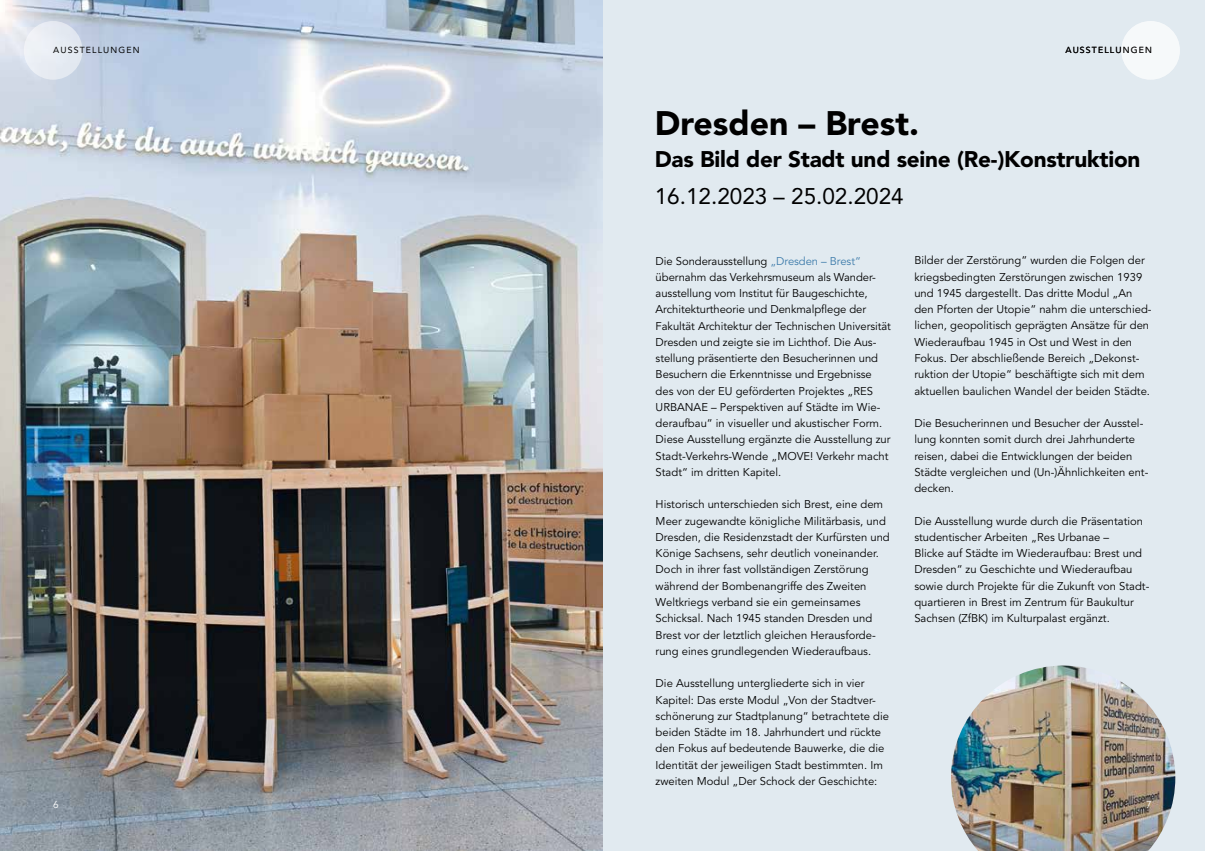
<style>
.page{position:relative;width:1205px;height:851px;background:#fff}
.page>*{position:absolute;margin:0;border:0;box-sizing:border-box;transform-origin:0 0}
.t1{font:900 33.75px "Avenir LT Std";color:#000}
.t2{font:900 22.5px "Avenir LT Std";letter-spacing:-.01em;color:#000}
.t3{font:22.5px "Avenir LT Std";color:#000}
.t4{font:11.25px/16.2px "Avenir LT Std";color:#000}
.t5{font:10px "Avenir LT Std";color:#fff}
.t6{font:8.75px "Avenir LT Std";letter-spacing:.13em;color:#000}
.s1{color:#3e7cab}
</style>
<div class="page">
<div style="left:0;top:0;width:1205px;height:850px;background:#e1eaf0"></div>
<div style="left:1121px;top:21px;width:59px;height:59px;background:#f6f9fa;border-radius:50%"></div>
<img style="left:0;top:0;width:602px;height:850px">
<img style="left:951px;top:665px;width:224px;height:185px">
<div style="left:24px;top:21px;width:58px;height:59px;background:#e7ecf3;border-radius:50%"></div>
<p class="t6" style="left:53px;top:45px;width:88px">AUSSTELLUNGEN</p>
<p class="t5" style="left:53px;top:798px;width:7px">6</p>
<p class="t6" style="left:1065px;top:45px;width:88px">AUSSTELLUNGEN</p>
<h1 class="t1" style="left:655px;top:103px;width:266px">Dresden – Brest.</h1>
<h2 class="t2" style="left:655px;top:145px;width:487px">Das Bild der Stadt und seine (Re-)Konstruktion</h2>
<h2 class="t3" style="left:655px;top:183px;width:250px">16.12.2023 – 25.02.2024</h2>
<p class="t4" style="left:656px;top:253px;width:237px">Die Sonderausstellung <span class="s1">„Dresden – Brest“ </span>übernahm das Verkehrsmuseum als Wander&shy;ausstellung vom Institut für Baugeschichte, Architekturtheorie und Denkmalpflege der Fakultät Architektur der Technischen Universität Dresden und zeigte sie im Lichthof. Die Aus&shy;stellung präsentierte den Besucherinnen und Besuchern die Erkenntnisse und Ergebnisse des von der EU geförderten Projektes „RES URBANAE – Perspektiven auf Städte im Wie&shy;deraufbau“ in visueller und akustischer Form.<br>Diese Ausstellung ergänzte die Ausstellung zur Stadt-Verkehrs-Wende „MOVE! Verkehr macht Stadt“ im dritten Kapitel.</p>
<p class="t4" style="left:656px;top:496px;width:236px">Historisch unterschieden sich Brest, eine dem Meer zugewandte königliche Militärbasis, und Dresden, die Residenzstadt der Kurfürsten und Könige Sachsens, sehr deutlich voneinander.<br>Doch in ihrer fast vollständigen Zerstörung während der Bombenangriffe des Zweiten Weltkriegs verband sie ein gemeinsames Schicksal. Nach 1945 standen Dresden und Brest vor der letztlich gleichen Herausforde&shy;rung eines grundlegenden Wiederaufbaus.</p>
<p class="t4" style="left:656px;top:675px;width:235px">Die Ausstellung untergliederte sich in vier Kapitel: Das erste Modul „Von der Stadtver&shy;schönerung zur Stadtplanung“ betrachtete die beiden Städte im 18. Jahrhundert und rückte den Fokus auf bedeutende Bauwerke, die die Identität der jeweiligen Stadt bestimmten. Im zweiten Modul „Der Schock der Geschichte:</p>
<p class="t4" style="left:914px;top:253px;width:239px">Bilder der Zerstörung“ wurden die Folgen der kriegsbedingten Zerstörungen zwischen 1939 und 1945 dargestellt. Das dritte Modul „An den Pforten der Utopie“ nahm die unterschied&shy;lichen, geopolitisch geprägten Ansätze für den Wiederaufbau 1945 in Ost und West in den Fokus. Der abschließende Bereich „Dekonst&shy;ruktion der Utopie“ beschäftigte sich mit dem aktuellen baulichen Wandel der beiden Städte.</p>
<p class="t4" style="left:914px;top:415px;width:235px">Die Besucherinnen und Besucher der Ausstel&shy;lung konnten somit durch drei Jahrhunderte reisen, dabei die Entwicklungen der beiden Städte vergleichen und (Un-)Ähnlichkeiten ent&shy;decken.</p>
<p class="t4" style="left:914px;top:513px;width:236px">Die Ausstellung wurde durch die Präsentation studentischer Arbeiten „Res Urbanae –<br>Blicke auf Städte im Wiederaufbau: Brest und Dresden“ zu Geschichte und Wiederaufbau sowie durch Projekte für die Zukunft von Stadt&shy;quartieren in Brest im Zentrum für Baukultur Sachsen (ZfBK) im Kulturpalast ergänzt.</p>
<p class="t5" style="left:1146px;top:798px;width:7px">7</p>
</div>
